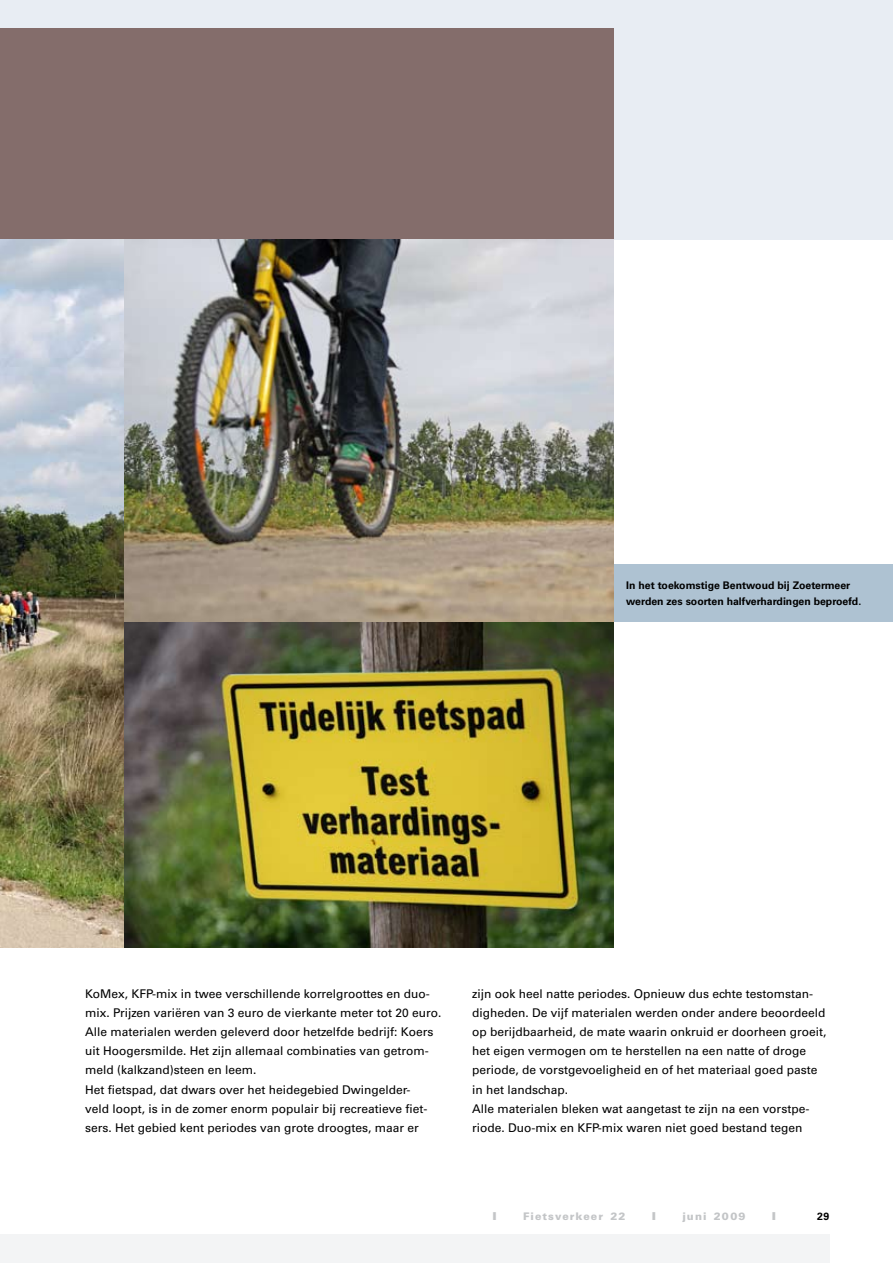
<style>
.page{position:relative;width:893px;height:1263px;background:#fff}
.page>*{position:absolute;margin:0;border:0;box-sizing:border-box;transform-origin:0 0}
.t1{font:12px/19.2px "Univers LT";color:#000}
.t2{font:900 10.8px "Univers LT";color:#c3c5c7;scale:1.2 1}
.t3{font:700 10.5px/16.5px "Univers LT";color:#000}
.t4{font:900 10.5px "Univers LT";letter-spacing:.1em;color:#c3c5c7}
</style>
<div class="page">
<div style="left:0;top:0;width:893px;height:239px;background:#e8edf3"></div>
<div style="left:613px;top:564px;width:280px;height:58px;background:#aec2d2"></div>
<img style="left:0;top:239px;width:125px;height:708px">
<img style="left:125px;top:239px;width:488px;height:708px">
<div style="left:0;top:29px;width:613px;height:210px;background:#846d6b"></div>
<div style="left:0;top:1234px;width:829px;height:29px;background:#f3f4f5"></div>
<p class="t3" style="left:626px;top:577px;width:237px">In het toekomstige Bentwoud bij Zoetermeer werden zes soorten halfverhardingen beproefd.</p>
<p class="t1" style="left:85px;top:984px;width:358px">KoMex, KFP-mix in twee verschillende korrelgroottes en duo&shy;mix. Prijzen variëren van 3 euro de vierkante meter tot 20 euro.<br>Alle materialen werden geleverd door hetzelfde bedrijf: Koers uit Hoogersmilde. Het zijn allemaal combinaties van getrom&shy;meld (kalkzand)steen en leem.<br>Het fietspad, dat dwars over het heidegebied Dwingelder-<br>veld loopt, is in de zomer enorm populair bij recreatieve fiet&shy;sers. Het gebied kent periodes van grote droogtes, maar er</p>
<p class="t1" style="left:472px;top:984px;width:356px">zijn ook heel natte periodes. Opnieuw dus echte testomstan&shy;digheden. De vijf materialen werden onder andere beoordeeld op berijdbaarheid, de mate waarin onkruid er doorheen groeit, het eigen vermogen om te herstellen na een natte of droge periode, de vorstgevoeligheid en of het materiaal goed paste in het landschap.<br>Alle materialen bleken wat aangetast te zijn na een vorstpe&shy;riode. Duo-mix en KFP-mix waren niet goed bestand tegen</p>
<p class="t2" style="left:492px;top:1209px;width:5px">I</p>
<p class="t4" style="left:523px;top:1209px;width:104px">Fietsverkeer 22</p>
<p class="t2" style="left:652px;top:1209px;width:5px">I</p>
<p class="t4" style="left:682px;top:1209px;width:65px">juni 2009</p>
<p class="t2" style="left:772px;top:1209px;width:5px">I</p>
<p class="t3" style="left:817px;top:1208px;width:14px">29</p>
</div>
